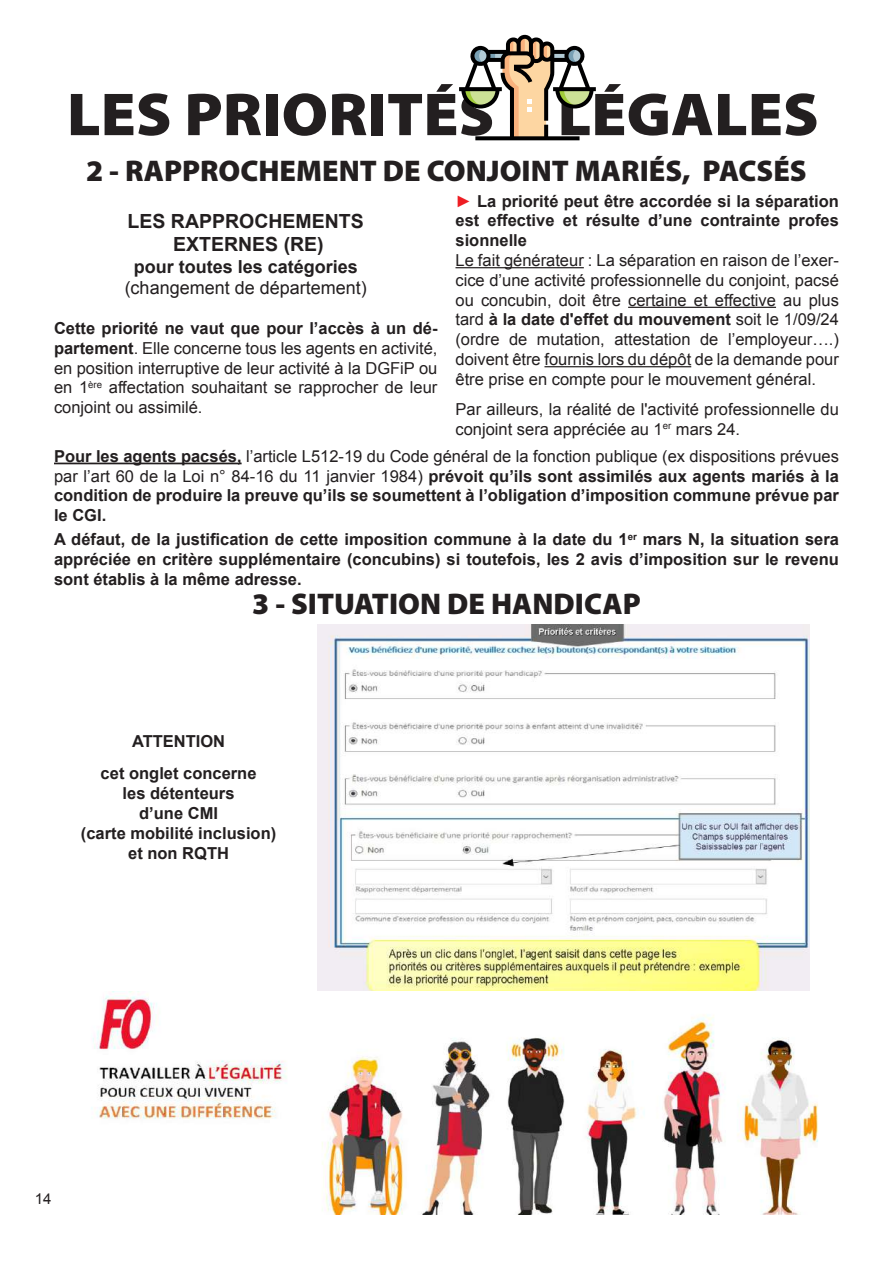
<style>
.page{position:relative;width:893px;height:1263px;background:#fff}
.page>*{position:absolute;margin:0;border:0;box-sizing:border-box;transform-origin:0 0}
.t1{font:900 61.05px "Myriad Pro";color:#231f20;scale:1.04 1}
.t2{font:900 30px "Myriad Pro";color:#231f20}
.t3{font:700 19.5px/23.4px "Arial";color:#231f20;text-align:center}
.t4{font:18px "Arial";color:#231f20}
.t5{font:700 18px "Arial";color:#231f20}
.t6{font:700 16.5px/19.8px "Arial";color:#231f20;text-align:justify}
.t7{font:16.5px/19.8px "Arial";color:#231f20;text-align:justify}
.t8{font:15px "Arial";color:#231f20}
.s1{font-weight:700}
.s2{color:#ee1d23}
.s3{font-weight:400}
</style>
<div class="page">
<hr style="left:455px;top:267px;width:129px;height:1px;background:#231f20">
<hr style="left:628px;top:307px;width:148px;height:1px;background:#231f20">
<hr style="left:544px;top:366px;width:147px;height:1px;background:#231f20">
<hr style="left:54px;top:463px;width:188px;height:1px;background:#231f20">
<img style="left:318px;top:624px;width:491px;height:367px">
<img style="left:91px;top:992px;width:728px;height:222px">
<svg style="left:459px;top:34px;width:137px;height:106px"></svg>
<h1 class="t1" style="left:67px;top:80px;width:724px">LES PRIORITÉS LÉGALES</h1>
<h2 class="t2" style="left:86px;top:154px;width:722px">2 - RAPPROCHEMENT DE CONJOINT MARIÉS, PACSÉS</h2>
<p class="t3" style="left:128px;top:210px;width:238px">LES RAPPROCHEMENTS<br>EXTERNES (RE)</p>
<p class="t5" style="left:134px;top:255px;width:226px">pour toutes les catégories</p>
<p class="t4" style="left:125px;top:276px;width:244px">(changement de département)</p>
<p class="t7" style="left:54px;top:318px;width:385px"><span class="s1">Cette priorité ne vaut que pour l’accès à un dé&shy;partement</span>. Elle concerne tous les agents en activité, en position interruptive de leur activité à la DGFiP ou en 1<sup>ère</sup> affectation souhaitant se rapprocher de leur conjoint ou assimilé.</p>
<p class="t6" style="left:455px;top:191px;width:385px"><span class="s2">►</span> La priorité peut être accordée si la séparation est effective et résulte d’une contrainte profes sionnelle</p>
<p class="t7" style="left:455px;top:250px;width:385px">Le fait générateur : La séparation en raison de l’exer&shy;cice d’une activité professionnelle du conjoint, pacsé ou concubin, doit être certaine et effective au plus tard <span class="s1">à la date d'effet du mouvement</span> soit le 1/09/24 (ordre de mutation, attestation de l’employeur….) doivent être fournis lors du dépôt de la demande pour être prise en compte pour le mouvement général.</p>
<p class="t7" style="left:455px;top:400px;width:385px">Par ailleurs, la réalité de l'activité professionnelle du conjoint sera appréciée au 1<sup>er</sup> mars 24.</p>
<p class="t6" style="left:54px;top:447px;width:786px">Pour les agents pacsés, <span class="s3">l’article L512-19 du Code général de la fonction publique (ex dispositions prévues par l’art 60 de la Loi n° 84-16 du 11 janvier 1984)</span> prévoit qu’ils sont assimilés aux agents mariés à la condition de produire la preuve qu’ils se soumettent à l’obligation d’imposition commune prévue par le CGI.</p>
<p class="t6" style="left:54px;top:530px;width:786px">A défaut, de la justification de cette imposition commune à la date du 1<sup>er</sup> mars N, la situation sera appréciée en critère supplémentaire (concubins) si toutefois, les 2 avis d’imposition sur le revenu sont établis à la même adresse.</p>
<h2 class="t2" style="left:252px;top:586px;width:390px">3 - SITUATION DE HANDICAP</h2>
<p class="t6" style="left:101px;top:726px;width:157px;line-height:31.8px;text-align:center">ATTENTION<br>cet onglet concerne</p>
<p class="t6" style="left:81px;top:784px;width:197px;text-align:center">les détenteurs<br>d’une CMI<br>(carte mobilité inclusion) et non RQTH</p>
<p class="t8" style="left:35px;top:1189px;width:18px">14</p>
</div>
